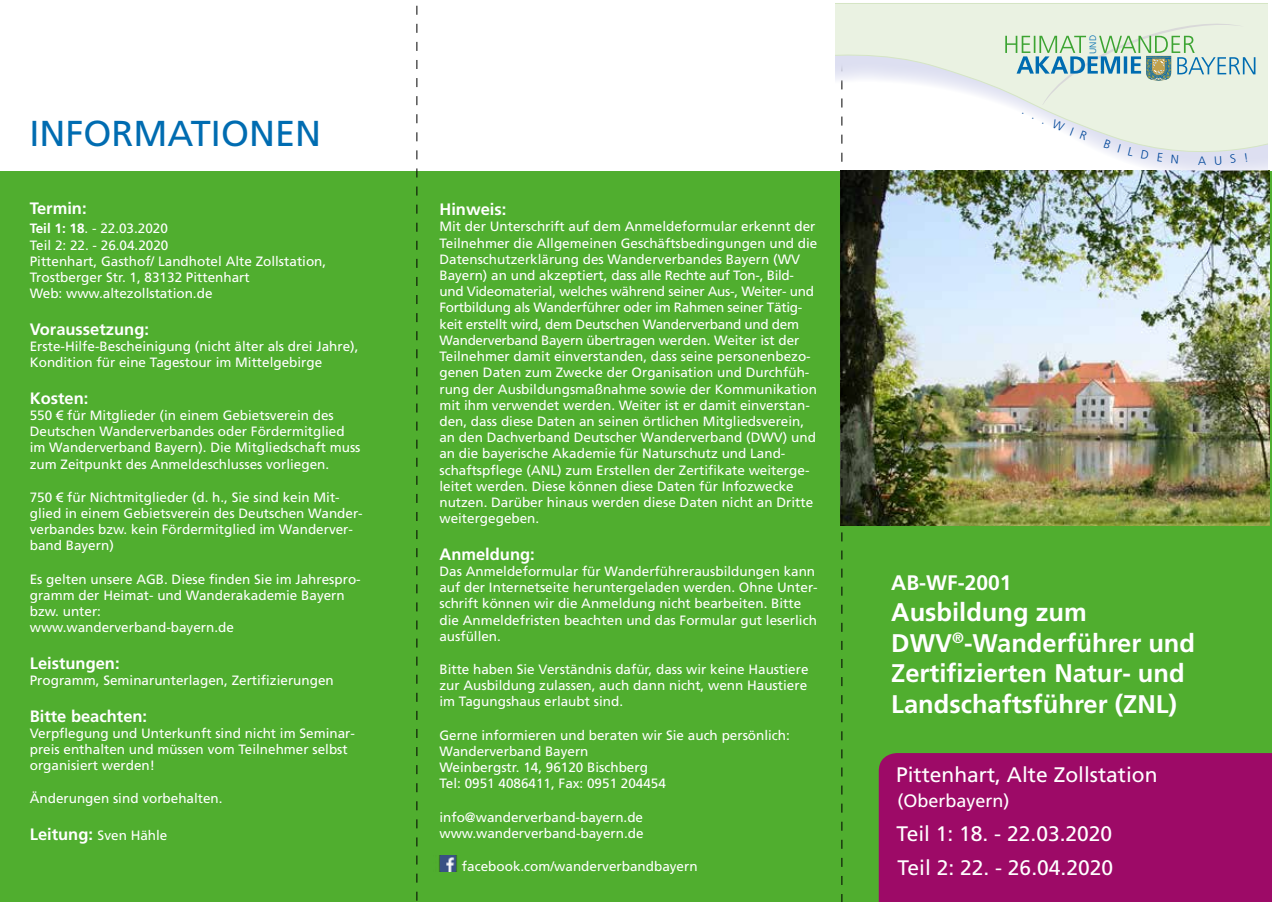
<style>
.page{position:relative;width:1272px;height:902px;background:#fff}
.page>*{position:absolute;margin:0;border:0;box-sizing:border-box;transform-origin:0 0}
.t1{font:36px "Frobisher";color:#006cb1}
.t2{font:700 25.5px/30.6px "Frobisher";color:#fff}
.t3{font:21px/33.8px "Frobisher";color:#fff}
.t4{font:700 21px "Frobisher";color:#fff}
.t5{font:18px "Frobisher";color:#fff}
.t6{font:700 16.5px "Frobisher";color:#fff}
.t7{font:13.5px/16.2px "Frobisher";color:#fff}
.t8{font:300 9.3px "Frobisher";color:#006cb1}
.s1{font-weight:700}
.s2{font-weight:700;font-size:16.5px}
</style>
<div class="page">
<div style="left:0;top:171px;width:1271px;height:730px;background:#50ae2f"></div>
<img style="left:840px;top:170px;width:429px;height:355px">
<div style="left:878px;top:753px;width:393px;height:148px;background:#9d0a67"></div>
<svg style="left:841px;top:170px;width:1px;height:731px"></svg>
<svg style="left:416px;top:6px;width:1px;height:895px"></svg>
<svg style="left:835px;top:3px;width:432px;height:167px"></svg>
<svg style="left:1005px;top:20px;width:250px;height:84px;background:#cfe2d3"></svg>
<img style="left:439px;top:855px;width:18px;height:16px">
<svg style="left:1051px;top:119px;width:36px;height:22px"></svg>
<svg style="left:1103px;top:139px;width:8px;height:10px"></svg>
<svg style="left:1117px;top:144px;width:3px;height:8px"></svg>
<svg style="left:1128px;top:147px;width:6px;height:9px"></svg>
<svg style="left:1141px;top:150px;width:7px;height:10px"></svg>
<svg style="left:1157px;top:153px;width:5px;height:9px"></svg>
<svg style="left:1171px;top:155px;width:7px;height:9px"></svg>
<svg style="left:1198px;top:156px;width:7px;height:9px"></svg>
<svg style="left:1214px;top:156px;width:7px;height:9px"></svg>
<svg style="left:1230px;top:154px;width:5px;height:9px"></svg>
<svg style="left:1244px;top:153px;width:3px;height:8px"></svg>
<h1 class="t1" style="left:30px;top:112px;width:293px">INFORMATIONEN</h1>
<p class="t6" style="left:30px;top:198px;width:58px">Termin:</p>
<p class="t7" style="left:30px;top:220px;width:298px"><span class="s1">Teil 1: 18</span>. - 22.03.2020<br>Teil 2: 22. - 26.04.2020<br>Pittenhart, Gasthof/ Landhotel Alte Zollstation, Trostberger Str. 1, 83132 Pittenhart<br>Web: www.altezollstation.de</p>
<p class="t6" style="left:30px;top:319px;width:121px">Voraussetzung:</p>
<p class="t7" style="left:30px;top:338px;width:330px">Erste-Hilfe-Bescheinigung (nicht älter als drei Jahre),<br>Kondition für eine Tagestour im Mittelgebirge</p>
<p class="t6" style="left:30px;top:388px;width:60px">Kosten:</p>
<p class="t7" style="left:30px;top:407px;width:332px">550 € für Mitglieder (in einem Gebietsverein des Deutschen Wanderverbandes oder Fördermitglied im Wanderverband Bayern). Die Mitgliedschaft muss zum Zeitpunkt des Anmeldeschlusses vorliegen.</p>
<p class="t7" style="left:30px;top:489px;width:334px">750 € für Nichtmitglieder (d. h., Sie sind kein Mit&shy;glied in einem Gebietsverein des Deutschen Wander&shy;verbandes bzw. kein Fördermitglied im Wanderver&shy;band Bayern)</p>
<p class="t7" style="left:30px;top:570px;width:332px">Es gelten unsere AGB. Diese finden Sie im Jahrespro&shy;gramm der Heimat- und Wanderakademie Bayern bzw. unter:<br>www.wanderverband-bayern.de</p>
<p class="t6" style="left:30px;top:653px;width:91px">Leistungen:</p>
<p class="t7" style="left:30px;top:672px;width:305px">Programm, Seminarunterlagen, Zertifizierungen</p>
<p class="t6" style="left:30px;top:706px;width:119px">Bitte beachten:</p>
<p class="t7" style="left:30px;top:724px;width:327px">Verpflegung und Unterkunft sind nicht im Seminar&shy;preis enthalten und müssen vom Teilnehmer selbst organisiert werden!</p>
<p class="t7" style="left:30px;top:790px;width:194px">Änderungen sind vorbehalten.</p>
<p class="t7" style="left:30px;top:826px;width:139px"><span class="s2">Leitung:</span> Sven Hähle</p>
<p class="t6" style="left:439px;top:200px;width:68px">Hinweis:</p>
<p class="t7" style="left:439px;top:218px;width:379px">Mit der Unterschrift auf dem Anmeldeformular erkennt der Teilnehmer die Allgemeinen Geschäftsbedingungen und die Datenschutzerklärung des Wanderverbandes Bayern (WV Bayern) an und akzeptiert, dass alle Rechte auf Ton-, Bild&shy;und Videomaterial, welches während seiner Aus-, Weiter- und Fortbildung als Wanderführer oder im Rahmen seiner Tätig&shy;keit erstellt wird, dem Deutschen Wanderverband und dem Wanderverband Bayern übertragen werden. Weiter ist der Teilnehmer damit einverstanden, dass seine personenbezo&shy;genen Daten zum Zwecke der Organisation und Durchfüh&shy;rung der Ausbildungsmaßnahme sowie der Kommunikation mit ihm verwendet werden. Weiter ist er damit einverstan&shy;den, dass diese Daten an seinen örtlichen Mitgliedsverein, an den Dachverband Deutscher Wanderverband (DWV) und an die bayerische Akademie für Naturschutz und Land&shy;schaftspflege (ANL) zum Erstellen der Zertifikate weiterge&shy;leitet werden. Diese können diese Daten für Infozwecke nutzen. Darüber hinaus werden diese Daten nicht an Dritte weitergegeben.</p>
<p class="t6" style="left:439px;top:544px;width:97px">Anmeldung:</p>
<p class="t7" style="left:439px;top:563px;width:380px">Das Anmeldeformular für Wanderführerausbildungen kann auf der Internetseite heruntergeladen werden. Ohne Unter&shy;schrift können wir die Anmeldung nicht bearbeiten. Bitte die Anmeldefristen beachten und das Formular gut leserlich ausfüllen.</p>
<p class="t7" style="left:439px;top:661px;width:370px;text-align:justify">Bitte haben Sie Verständnis dafür, dass wir keine Haustiere zur Ausbildung zulassen, auch dann nicht, wenn Haustiere im Tagungshaus erlaubt sind.</p>
<p class="t7" style="left:439px;top:726px;width:352px">Gerne informieren und beraten wir Sie auch persönlich:<br>Wanderverband Bayern<br>Weinbergstr. 14, 96120 Bischberg<br>Tel: 0951 4086411, Fax: 0951 204454</p>
<p class="t7" style="left:439px;top:808px;width:206px">info@wanderverband-bayern.de www.wanderverband-bayern.de</p>
<p class="t7" style="left:462px;top:858px;width:237px">facebook.com/wanderverbandbayern</p>
<p class="t8" style="left:1087px;top:54px;width:20px;rotate:-90deg">UND</p>
<h3 class="t4" style="left:891px;top:570px;width:122px">AB-WF-2001</h3>
<h2 class="t2" style="left:891px;top:596px;width:305px">Ausbildung zum<br>DWV<sup>®</sup>-Wanderführer und<br>Zertifizierten Natur- und<br>Landschaftsführer (ZNL)</h2>
<h3 class="t3" style="left:896px;top:757px;width:263px">Pittenhart, Alte Zollstation</h3>
<h3 class="t5" style="left:897px;top:790px;width:114px">(Oberbayern)</h3>
<h3 class="t3" style="left:896px;top:816px;width:218px">Teil 1: 18. - 22.03.2020<br>Teil 2: 22. - 26.04.2020</h3>
</div>
